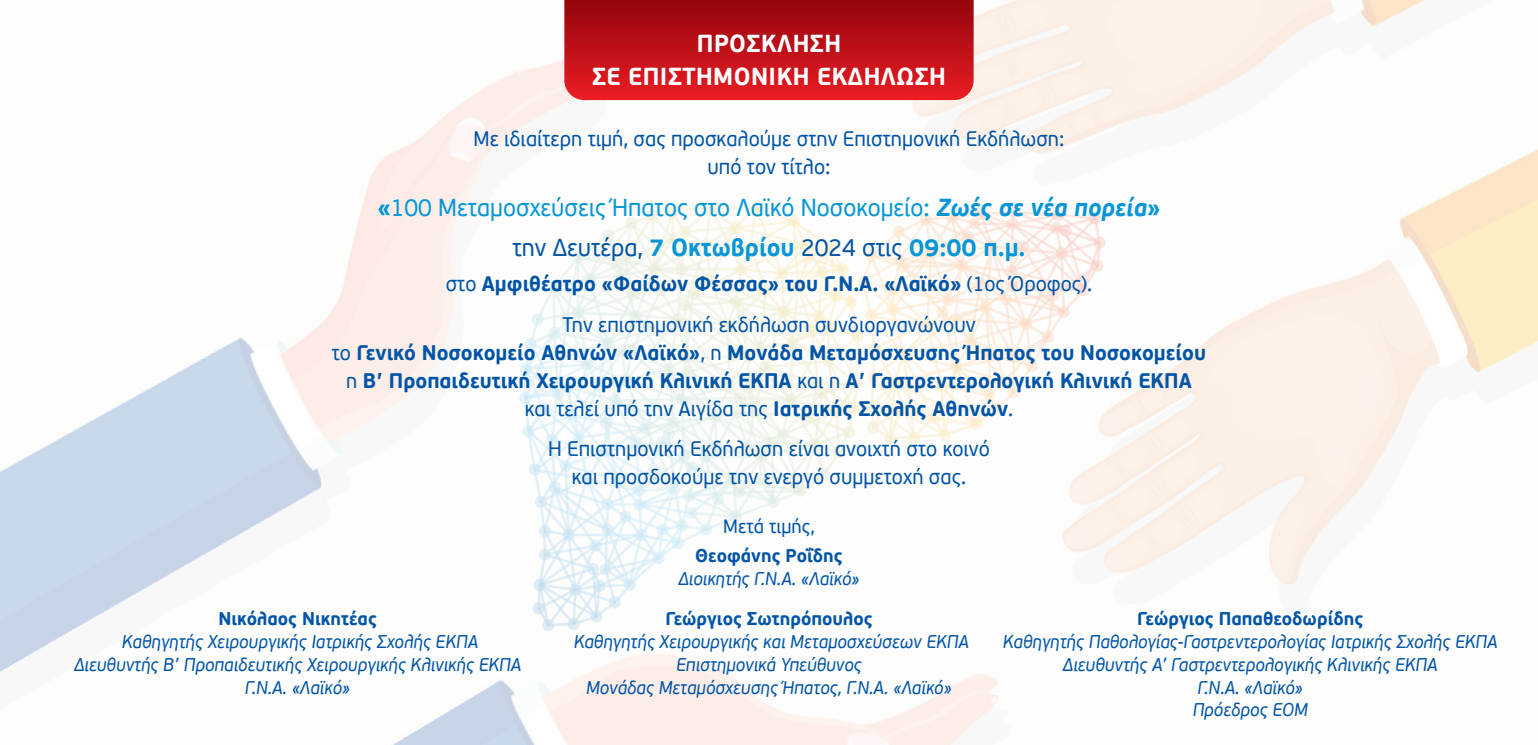
<style>
.page{position:relative;width:1538px;height:745px;background:#fff}
.page>*{position:absolute;margin:0;border:0;box-sizing:border-box;transform-origin:0 0}
.t1{font:24.5px/39.7px "PF Beau Sans Pro";color:#0696d7;text-align:center;scale:.95 1}
.t2{font:700 24.5px/33.2px "PF Beau Sans Pro";letter-spacing:.02em;color:#fff;text-align:center;scale:.94 1}
.t3{font:21px/28px "PF Beau Sans Pro";color:#0154a6;text-align:center;scale:.95 1}
.t4{font:700 21px/28px "PF Beau Sans Pro";color:#0154a6;text-align:center;scale:.95 1}
.t5{font:19.25px "PF Beau Sans Pro";color:#0154a6;scale:.95 1}
.t6{font:italic 18.38px/22.8px "PF Beau Sans Pro";color:#0154a6;text-align:center;scale:.95 1}
.t7{font:700 18.38px "PF Beau Sans Pro";color:#0154a6;scale:.95 1}
.s1{font-weight:700}
.s2{font-weight:700;font-style:italic}
.s3{color:#0154a6}
.s4{font-weight:400}
</style>
<div class="page">
<img style="left:0;top:0;width:1538px;height:744px">
<svg style="left:519px;top:201px;width:586px;height:429px"></svg>
<svg style="left:564px;top:0;width:410px;height:100px;background:#bf131a"></svg>
<h1 class="t2" style="left:592px;top:27px;width:378px">ΠΡΟΣΚΛΗΣΗ<br>ΣΕ ΕΠΙΣΤΗΜΟΝΙΚΗ ΕΚΔΗΛΩΣΗ</h1>
<p class="t3" style="left:473px;top:125px;width:624px">Με ιδιαίτερη τιμή, σας προσκαλούμε στην Επιστημονική Εκδήλωση: υπό τον τίτλο:</p>
<h1 class="t1" style="left:377px;top:188px;width:826px"><span class="s1">«</span>100 Μεταμοσχεύσεις Ήπατος στο Λαϊκό Νοσοκομείο: <span class="s2">Ζωές σε νέα πορεία</span><span class="s1">» </span><span class="s3">την Δευτέρα,</span> <span class="s1">7 Οκτωβρίου</span> <span class="s3">2024 στις</span> <span class="s1">09:00 π.μ.</span></h1>
<p class="t3" style="left:446px;top:264px;width:682px;line-height:40.4px">στο <span class="s1">Aμφιθέατρο «Φαίδων Φέσσας» του Γ.Ν.Α. «Λαϊκό»</span> (1ος Όροφος).<br>Την επιστημονική εκδήλωση συνδιοργανώνουν</p>
<p class="t4" style="left:332px;top:338px;width:922px"><span class="s4">το</span> Γενικό Νοσοκομείο Αθηνών «Λαϊκό»<span class="s4">, η</span> Μονάδα Μεταμόσχευσης Ήπατος του Νοσοκομείου <span class="s4">η</span> Β’ Προπαιδευτική Χειρουργική Κλινική ΕΚΠΑ <span class="s4">και η</span> Α’ Γαστρεντερολογική Κλινική ΕΚΠΑ <span class="s4">και τελεί υπό την Αιγίδα της</span> Ιατρικής Σχολής Αθηνών<span class="s4">.</span></p>
<p class="t3" style="left:548px;top:435px;width:466px">Η Επιστημονική Εκδήλωση είναι ανοιχτή στο κοινό και προσδοκούμε την ενεργό συμμετοχή σας.</p>
<p class="t5" style="left:723px;top:514px;width:98px">Μετά τιμής,</p>
<p class="t7" style="left:695px;top:544px;width:157px">Θεοφάνης Ροΐδης</p>
<p class="t6" style="left:678px;top:567px;width:192px">Διοικητής Γ.Ν.Α. «Λαϊκό»</p>
<p class="t7" style="left:665px;top:607px;width:220px">Γεώργιος Σωτηρόπουλος</p>
<p class="t6" style="left:574px;top:630px;width:417px">Καθηγητής Χειρουργικής και Μεταμοσχεύσεων ΕΚΠΑ<br>Επιστημονικά Υπεύθυνος<br>Μονάδας Μεταμόσχευσης Ήπατος, Γ.Ν.Α. «Λαϊκό»</p>
<p class="t7" style="left:218px;top:607px;width:168px">Νικόλαος Νικητέας</p>
<p class="t6" style="left:74px;top:630px;width:472px">Καθηγητής Χειρουργικής Ιατρικής Σχολής ΕΚΠΑ<br>Διευθυντής Β’ Προπαιδευτικής Χειρουργικής Κλινικής ΕΚΠΑ<br>Γ.Ν.Α. «Λαϊκό»</p>
<p class="t7" style="left:1137px;top:607px;width:239px">Γεώργιος Παπαθεοδωρίδης</p>
<p class="t6" style="left:1003px;top:630px;width:522px">Καθηγητής Παθολογίας-Γαστρεντερολογίας Ιατρικής Σχολής ΕΚΠΑ Διευθυντής A’ Γαστρεντερολογικής Κλινικής ΕΚΠΑ<br>Γ.Ν.Α. «Λαϊκό»<br>Πρόεδρος ΕΟΜ</p>
</div>
